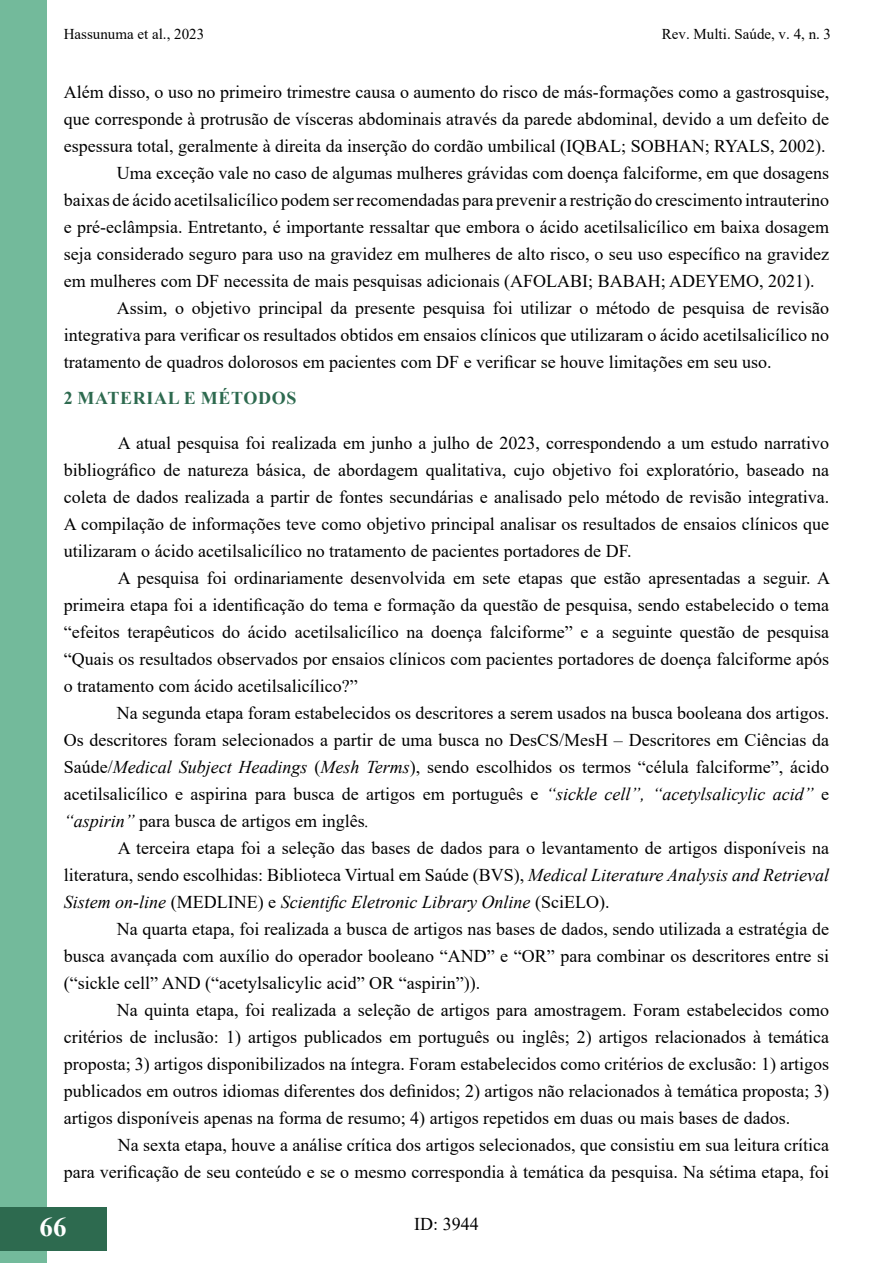
<style>
.page{position:relative;width:893px;height:1263px;background:#fff}
.page>*{position:absolute;margin:0;border:0;box-sizing:border-box;transform-origin:0 0}
.t1{font:700 27px "Times New Roman";color:#fff}
.t2{font:18px/27px "Times New Roman";color:#000;text-align:justify}
.t3{font:700 18px "Times New Roman";letter-spacing:.035em;color:#2d6a4f}
.t4{font:15px "Times New Roman";color:#000}
.s1{font-style:italic}
</style>
<div class="page">
<div style="left:0;top:1px;width:47px;height:1262px;background:#73ba9b"></div>
<div style="left:0;top:1207px;width:106px;height:43px;background:#2d6a4f"></div>
<p class="t4" style="left:64px;top:23px;width:142px">Hassunuma et al., 2023</p>
<p class="t4" style="left:662px;top:24px;width:171px">Rev. Multi. Saúde, v. 4, n. 3</p>
<p class="t2" style="left:64px;top:77px;width:767px">Além disso, o uso no primeiro trimestre causa o aumento do risco de más-formações como a gastrosquise,</p>
<p class="t2" style="left:64px;top:104px;width:767px">que corresponde à protrusão de vísceras abdominais através da parede abdominal, devido a um defeito de</p>
<p class="t2" style="left:64px;top:131px;width:763px">espessura total, geralmente à direita da inserção do cordão umbilical (IQBAL; SOBHAN; RYALS, 2002).</p>
<p class="t2" style="left:117px;top:158px;width:714px">Uma exceção vale no caso de algumas mulheres grávidas com doença falciforme, em que dosagens</p>
<p class="t2" style="left:64px;top:185px;width:767px">baixas de ácido acetilsalicílico podem ser recomendadas para prevenir a restrição do crescimento intrauterino</p>
<p class="t2" style="left:64px;top:212px;width:767px">e pré-eclâmpsia. Entretanto, é importante ressaltar que embora o ácido acetilsalicílico em baixa dosagem</p>
<p class="t2" style="left:64px;top:239px;width:767px">seja considerado seguro para uso na gravidez em mulheres de alto risco, o seu uso específico na gravidez</p>
<p class="t2" style="left:64px;top:266px;width:752px">em mulheres com DF necessita de mais pesquisas adicionais (AFOLABI; BABAH; ADEYEMO, 2021).</p>
<p class="t2" style="left:117px;top:293px;width:714px">Assim, o objetivo principal da presente pesquisa foi utilizar o método de pesquisa de revisão</p>
<p class="t2" style="left:64px;top:320px;width:767px">integrativa para verificar os resultados obtidos em ensaios clínicos que utilizaram o ácido acetilsalicílico no</p>
<p class="t2" style="left:64px;top:347px;width:709px">tratamento de quadros dolorosos em pacientes com DF e verificar se houve limitações em seu uso.</p>
<p class="t3" style="left:64px;top:385px;width:234px">2 MATERIAL E MÉTODOS</p>
<p class="t2" style="left:64px;top:428px;width:767px;text-indent:54px">A atual pesquisa foi realizada em junho a julho de 2023, correspondendo a um estudo narrativo bibliográfico de natureza básica, de abordagem qualitativa, cujo objetivo foi exploratório, baseado na coleta de dados realizada a partir de fontes secundárias e analisado pelo método de revisão integrativa.<br>A compilação de informações teve como objetivo principal analisar os resultados de ensaios clínicos que utilizaram o ácido acetilsalicílico no tratamento de pacientes portadores de DF.</p>
<p class="t2" style="left:64px;top:563px;width:768px;text-indent:54px">A pesquisa foi ordinariamente desenvolvida em sete etapas que estão apresentadas a seguir. A primeira etapa foi a identificação do tema e formação da questão de pesquisa, sendo estabelecido o tema “efeitos terapêuticos do ácido acetilsalicílico na doença falciforme” e a seguinte questão de pesquisa “Quais os resultados observados por ensaios clínicos com pacientes portadores de doença falciforme após o tratamento com ácido acetilsalicílico?”</p>
<p class="t2" style="left:64px;top:698px;width:767px;text-indent:53px">Na segunda etapa foram estabelecidos os descritores a serem usados na busca booleana dos artigos.<br>Os descritores foram selecionados a partir de uma busca no DesCS/MesH – Descritores em Ciências da Saúde/<span class="s1">Medical Subject Headings</span> (<span class="s1">Mesh Terms</span>), sendo escolhidos os termos “célula falciforme”, ácido acetilsalicílico e aspirina para busca de artigos em português e <span class="s1">“sickle cell”, “acetylsalicylic acid”</span> e <span class="s1">“aspirin”</span> para busca de artigos em inglês<span class="s1">.</span></p>
<p class="t2" style="left:64px;top:833px;width:767px;text-indent:54px">A terceira etapa foi a seleção das bases de dados para o levantamento de artigos disponíveis na literatura, sendo escolhidas: Biblioteca Virtual em Saúde (BVS), <span class="s1">Medical Literature Analysis and Retrieval Sistem on-line</span> (MEDLINE) e <span class="s1">Scientific Eletronic Library Online</span> (SciELO).</p>
<p class="t2" style="left:64px;top:914px;width:767px;text-indent:53px">Na quarta etapa, foi realizada a busca de artigos nas bases de dados, sendo utilizada a estratégia de busca avançada com auxílio do operador booleano “AND” e “OR” para combinar os descritores entre si (“sickle cell” AND (“acetylsalicylic acid” OR “aspirin”)).</p>
<p class="t2" style="left:64px;top:995px;width:767px;text-indent:53px">Na quinta etapa, foi realizada a seleção de artigos para amostragem. Foram estabelecidos como critérios de inclusão: 1) artigos publicados em português ou inglês; 2) artigos relacionados à temática proposta; 3) artigos disponibilizados na íntegra. Foram estabelecidos como critérios de exclusão: 1) artigos publicados em outros idiomas diferentes dos definidos; 2) artigos não relacionados à temática proposta; 3) artigos disponíveis apenas na forma de resumo; 4) artigos repetidos em duas ou mais bases de dados.</p>
<p class="t2" style="left:64px;top:1130px;width:767px;text-align:right">Na sexta etapa, houve a análise crítica dos artigos selecionados, que consistiu em sua leitura crítica<br>para verificação de seu conteúdo e se o mesmo correspondia à temática da pesquisa. Na sétima etapa, foi</p>
<h1 class="t1" style="left:40px;top:1207px;width:28px">66</h1>
<p class="t2" style="left:414px;top:1210px;width:66px">ID: 3944</p>
</div>
